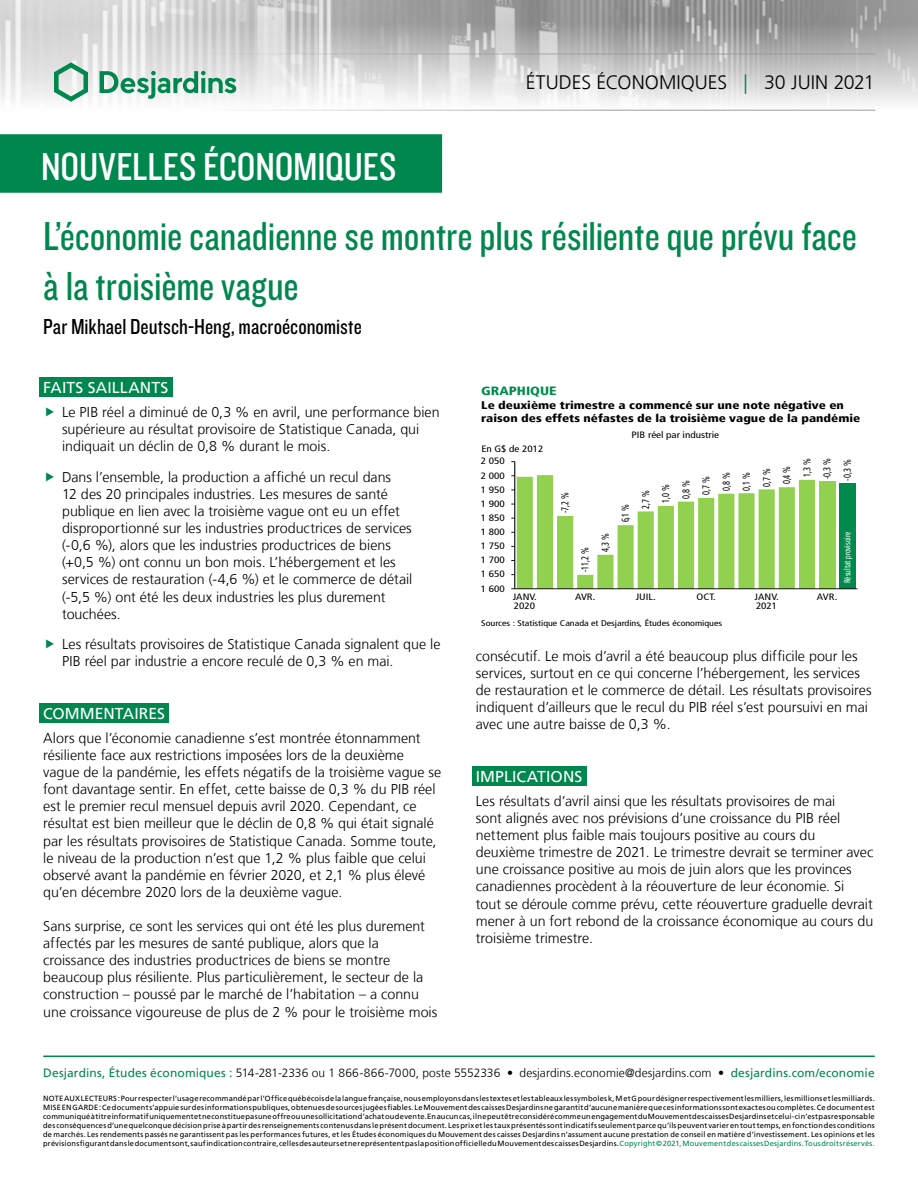
<style>
.page{position:relative;width:918px;height:1188px;background:#fff}
.page>*{position:absolute;margin:0;border:0;box-sizing:border-box;transform-origin:0 0}
.t1{font:42px/50.4px "Knockout 29 Junior Ltweight";letter-spacing:-.005em;color:#00874e}
.t2{font:40.5px "Knockout 29 Junior Ltweight";color:#fff}
.t3{font:22.5px "Knockout 29 Junior Ltweight";color:#000}
.t4{font:300 19.5px "Frutiger LT";color:#000}
.t5{font:15.75px "Frutiger LT";letter-spacing:.005em;color:#fff}
.t6{font:300 14.25px/17.1px "Frutiger LT";color:#000}
.t7{font:300 12px "Frutiger LT";letter-spacing:.005em;color:#000}
.t8{font:900 condensed 12px "Frutiger LT";color:#008b4d;scale:1.2 1}
.t9{font:900 condensed 11.1px/13.2px "Frutiger LT";color:#000;scale:1.2 1}
.t10{font:condensed 10.05px "Frutiger LT";color:#000;scale:.83 1}
.t11{font:condensed 9.9px/20.1px "Frutiger LT";color:#000;scale:.83 1}
.t12{font:condensed 9.3px "Frutiger LT";color:#000;scale:1.2 1}
.t13{font:condensed 9.15px "Frutiger LT";color:#000;scale:1.2 1}
.t14{font:condensed 8.85px "Frutiger LT";color:#fff;scale:.83 1}
.t15{font:condensed 8.25px "Frutiger LT";color:#000;scale:1.2 1}
.t16{font:7.5px/9px "Frutiger LT";letter-spacing:.025em;color:#000;text-align:justify}
.s1{color:#00874e}
.s2{font-weight:400;color:#00874e}
</style>
<div class="page">
<img style="left:0;top:0;width:918px;height:164px">
<hr style="left:43px;top:54px;width:832px;height:1px;background:#9d9d9c">
<hr style="left:43px;top:110px;width:832px;height:1px;background:#9d9d9c">
<svg style="left:54px;top:62px;width:34px;height:40px"></svg>
<svg style="left:100px;top:71px;width:136px;height:28px"></svg>
<div style="left:0;top:135px;width:441px;height:57px;background:#00874e"></div>
<div style="left:0;top:134px;width:442px;height:59px;border:2px solid #00874e"></div>
<hr style="left:43px;top:1056px;width:832px;height:1px;background:#00874e">
<div style="left:39px;top:377px;width:133px;height:20px;background:#00874e"></div>
<div style="left:39px;top:703px;width:130px;height:20px;background:#00874e"></div>
<div style="left:472px;top:766px;width:114px;height:20px;background:#00874e"></div>
<div style="left:819px;top:482px;width:16px;height:107px;background:#92d050"></div>
<div style="left:839px;top:483px;width:16px;height:106px;background:#008b4d"></div>
<hr style="left:514px;top:462px;width:1px;height:127px;background:#000">
<svg style="left:511px;top:475px;width:304px;height:114px"></svg>
<hr style="left:515px;top:588px;width:342px;height:1px;background:#000">
<h2 class="t2" style="left:41px;top:140px;width:357px">NOUVELLES ÉCONOMIQUES</h2>
<h3 class="t4" style="left:526px;top:72px;width:350px">ÉTUDES ÉCONOMIQUES <span class="s1">|</span> 30 JUIN 2021</h3>
<h1 class="t1" style="left:43px;top:209px;width:815px">L’économie canadienne se montre plus résiliente que prévu face à la troisième vague</h1>
<h3 class="t3" style="left:43px;top:312px;width:320px">Par Mikhael Deutsch‑Heng, macroéconomiste</h3>
<p class="t5" style="left:43px;top:378px;width:127px">FAITS SAILLANTS</p>
<p class="t6" style="left:62px;top:404px;width:379px">Le PIB réel a diminué de 0,3 % en avril, une performance bien supérieure au résultat provisoire de Statistique Canada, qui indiquait un déclin de 0,8 % durant le mois.</p>
<p class="t6" style="left:62px;top:469px;width:352px">Dans l’ensemble, la production a affiché un recul dans<br>12 des 20 principales industries. Les mesures de santé publique en lien avec la troisième vague ont eu un effet disproportionné sur les industries productrices de services (-0,6 %), alors que les industries productrices de biens (+0,5 %) ont connu un bon mois. L’hébergement et les services de restauration (-4,6 %) et le commerce de détail (-5,5 %) ont été les deux industries les plus durement touchées.</p>
<p class="t6" style="left:62px;top:636px;width:380px">Les résultats provisoires de Statistique Canada signalent que le<br>PIB réel par industrie a encore reculé de 0,3 % en mai.</p>
<p class="t5" style="left:43px;top:704px;width:123px">COMMENTAIRES</p>
<p class="t6" style="left:43px;top:730px;width:400px">Alors que l’économie canadienne s’est montrée étonnamment résiliente face aux restrictions imposées lors de la deuxième vague de la pandémie, les effets négatifs de la troisième vague se font davantage sentir. En effet, cette baisse de 0,3 % du PIB réel est le premier recul mensuel depuis avril 2020. Cependant, ce résultat est bien meilleur que le déclin de 0,8 % qui était signalé par les résultats provisoires de Statistique Canada. Somme toute, le niveau de la production n’est que 1,2 % plus faible que celui observé avant la pandémie en février 2020, et 2,1 % plus élevé qu’en décembre 2020 lors de la deuxième vague.</p>
<p class="t6" style="left:43px;top:918px;width:396px">Sans surprise, ce sont les services qui ont été les plus durement affectés par les mesures de santé publique, alors que la croissance des industries productrices de biens se montre beaucoup plus résiliente. Plus particulièrement, le secteur de la construction – poussé par le marché de l’habitation – a connu une croissance vigoureuse de plus de 2 % pour le troisième mois</p>
<p class="t8" style="left:481px;top:384px;width:64px">GRAPHIQUE</p>
<p class="t9" style="left:481px;top:398px;width:317px">Le deuxième trimestre a commencé sur une note négative en raison des effets néfastes de la troisième vague de la pandémie</p>
<p class="t13" style="left:481px;top:444px;width:53px">En G$ de 2012</p>
<p class="t12" style="left:481px;top:456px;width:21px">2 050</p>
<p class="t13" style="left:481px;top:470px;width:21px">2 000</p>
<p class="t13" style="left:481px;top:484px;width:21px">1 950</p>
<p class="t13" style="left:481px;top:498px;width:21px">1 900</p>
<p class="t13" style="left:481px;top:512px;width:21px">1 850</p>
<p class="t13" style="left:481px;top:527px;width:21px">1 800</p>
<p class="t13" style="left:481px;top:541px;width:21px">1 750</p>
<p class="t13" style="left:481px;top:555px;width:21px">1 700</p>
<p class="t12" style="left:481px;top:569px;width:21px">1 650</p>
<p class="t13" style="left:481px;top:583px;width:21px">1 600</p>
<p class="t11" style="left:555px;top:513px;width:27px;rotate:-90deg">-7,2 %</p>
<p class="t11" style="left:575px;top:552px;width:24px;text-indent:-20px;rotate:-90deg">-11,2 %<br>4,3 %</p>
<p class="t13" style="left:632px;top:430px;width:74px">PIB réel par industrie</p>
<p class="t11" style="left:616px;top:509px;width:24px;text-indent:-14px;rotate:-90deg">6,1 %<br>2,7 %</p>
<p class="t10" style="left:660px;top:503px;width:24px;rotate:-90deg">1,0 %</p>
<p class="t11" style="left:676px;top:499px;width:24px;rotate:-90deg">0,8 %</p>
<p class="t11" style="left:696px;top:495px;width:24px;rotate:-90deg">0,7 %</p>
<p class="t11" style="left:716px;top:491px;width:24px;rotate:-90deg">0,8 %</p>
<p class="t11" style="left:737px;top:491px;width:24px;rotate:-90deg">0,1 %</p>
<p class="t11" style="left:757px;top:487px;width:24px;rotate:-90deg">0,7 %</p>
<p class="t11" style="left:777px;top:484px;width:24px;rotate:-90deg">0,4 %</p>
<p class="t11" style="left:797px;top:477px;width:24px;rotate:-90deg">1,3 %</p>
<p class="t11" style="left:817px;top:479px;width:27px;rotate:-90deg">-0,3 %</p>
<p class="t11" style="left:837px;top:481px;width:27px;rotate:-90deg">-0,3 %</p>
<p class="t14" style="left:842px;top:583px;width:64px;rotate:-90deg">Résultat provisoire</p>
<p class="t13" style="left:513px;top:592px;width:22px">JANV.</p>
<p class="t13" style="left:575px;top:592px;width:18px">AVR.</p>
<p class="t13" style="left:636px;top:592px;width:18px">JUIL.</p>
<p class="t13" style="left:697px;top:592px;width:17px">OCT.</p>
<p class="t13" style="left:755px;top:592px;width:22px">JANV.</p>
<p class="t13" style="left:817px;top:592px;width:18px">AVR.</p>
<p class="t13" style="left:514px;top:600px;width:19px">2020</p>
<p class="t13" style="left:756px;top:600px;width:19px">2021</p>
<p class="t15" style="left:481px;top:618px;width:202px">Sources : Statistique Canada et Desjardins, Études économiques</p>
<p class="t6" style="left:476px;top:647px;width:397px">consécutif. Le mois d’avril a été beaucoup plus difficile pour les services, surtout en ce qui concerne l’hébergement, les services de restauration et le commerce de détail. Les résultats provisoires indiquent d’ailleurs que le recul du PIB réel s’est poursuivi en mai avec une autre baisse de 0,3 %.</p>
<p class="t5" style="left:476px;top:767px;width:108px">IMPLICATIONS</p>
<p class="t6" style="left:476px;top:793px;width:399px">Les résultats d’avril ainsi que les résultats provisoires de mai<br>sont alignés avec nos prévisions d’une croissance du PIB réel nettement plus faible mais toujours positive au cours du deuxième trimestre de 2021. Le trimestre devrait se terminer avec une croissance positive au mois de juin alors que les provinces canadiennes procèdent à la réouverture de leur économie. Si<br>tout se déroule comme prévu, cette réouverture graduelle devrait mener à un fort rebond de la croissance économique au cours du troisième trimestre.</p>
<p class="t7" style="left:43px;top:1066px;width:833px"><span class="s2">Desjardins, Études économiques :</span> 514‑281‑2336 ou 1 866‑866‑7000, poste 5552336 • desjardins.economie@desjardins.com • <span class="s2">desjardins.com/economie</span></p>
<p class="t16" style="left:43px;top:1094px;width:833px">NOTE AUX LECTEURS: Pour respecter l’usage recommandé par l’Office québécois de la langue française, nous employons dans les textes et les tableaux les symboles k, M et G pour désigner respectivement les milliers, les millions et les milliards.<br>MISE EN GARDE: Ce document s’appuie sur des informations publiques, obtenues de sources jugées fiables. Le Mouvement des caisses Desjardins ne garantit d’aucune manière que ces informations sont exactes ou complètes. Ce document est communiqué à titre informatif uniquement et ne constitue pas une offre ou une sollicitation d’achat ou de vente. En aucun cas, il ne peut être considéré comme un engagement du Mouvement des caisses Desjardins et celui-ci n’est pas responsable des conséquences d’une quelconque décision prise à partir des renseignements contenus dans le présent document. Les prix et les taux présentés sont indicatifs seulement parce qu’ils peuvent varier en tout temps, en fonction des conditions de marchés. Les rendements passés ne garantissent pas les performances futures, et les Études économiques du Mouvement des caisses Desjardins n’assument aucune prestation de conseil en matière d’investissement. Les opinions et les prévisions figurant dans le document sont, sauf indication contraire, celles des auteurs et ne représentent pas la position officielle du Mouvement des caisses Desjardins. <span class="s1">Copyright©2021, Mouvement des caisses Desjardins. Tous droits réservés.</span></p>
</div>
